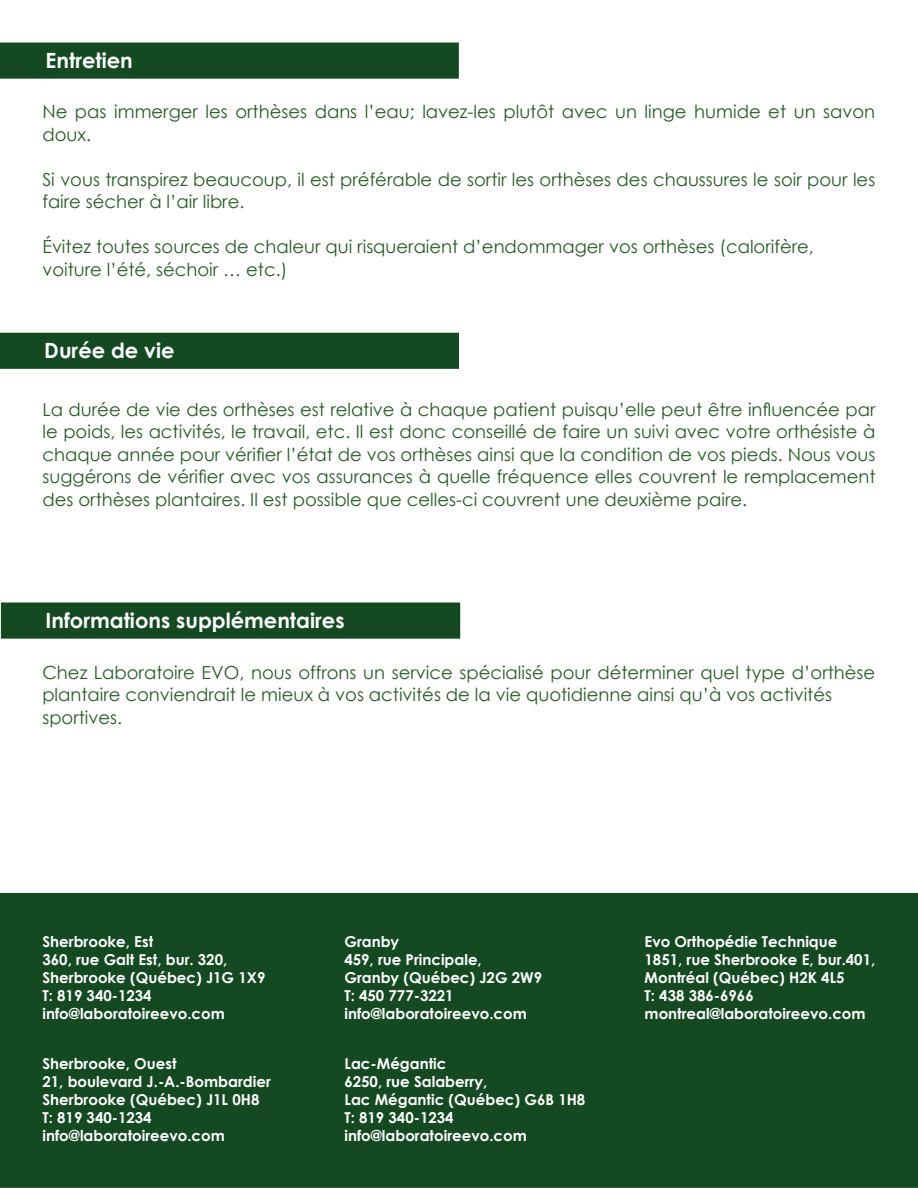
<style>
.page{position:relative;width:918px;height:1188px;background:#fff}
.page>*{position:absolute;margin:0;border:0;box-sizing:border-box;transform-origin:0 0}
.t1{font:700 21px "Century Gothic";color:#fff}
.t2{font:18px/22.5px "Century Gothic";color:#285b26}
.t3{font:700 15px "Century Gothic";color:#fff}
</style>
<div class="page">
<div style="left:0;top:333px;width:458px;height:35px;background:#144921"></div>
<div style="left:0;top:333px;width:459px;height:36px;border:2px solid #144921"></div>
<div style="left:0;top:893px;width:918px;height:295px;background:#144921"></div>
<div style="left:1px;top:43px;width:457px;height:35px;background:#144921"></div>
<div style="left:0;top:43px;width:459px;height:36px;border:2px solid #144921"></div>
<div style="left:2px;top:603px;width:457px;height:35px;background:#144921"></div>
<div style="left:1px;top:603px;width:459px;height:36px;border:2px solid #144921"></div>
<p class="t1" style="left:46px;top:47px;width:89px">Entretien</p>
<p class="t2" style="left:42px;top:100px;width:834px">Ne pas immerger les orthèses dans l’eau; lavez-les plutôt avec un linge humide et un savon doux.</p>
<p class="t2" style="left:42px;top:168px;width:834px">Si vous transpirez beaucoup, il est préférable de sortir les orthèses des chaussures le soir pour les faire sécher à l’air libre.</p>
<p class="t2" style="left:42px;top:235px;width:773px">Évitez toutes sources de chaleur qui risqueraient d’endommager vos orthèses (calorifère,</p>
<p class="t2" style="left:42px;top:258px;width:246px">voiture l’été, séchoir … etc.)</p>
<p class="t1" style="left:44px;top:337px;width:132px">Durée de vie</p>
<p class="t2" style="left:43px;top:398px;width:834px;text-align:justify">La durée de vie des orthèses est relative à chaque patient puisqu’elle peut être influencée par le poids, les activités, le travail, etc. Il est donc conseillé de faire un suivi avec votre orthésiste à chaque année pour vérifier l’état de vos orthèses ainsi que la condition de vos pieds. Nous vous suggérons de vérifier avec vos assurances à quelle fréquence elles couvrent le remplacement des orthèses plantaires. Il est possible que celles-ci couvrent une deuxième paire.</p>
<p class="t1" style="left:46px;top:607px;width:301px">Informations supplémentaires</p>
<p class="t2" style="left:42px;top:660px;width:834px">Chez Laboratoire EVO, nous offrons un service spécialisé pour déterminer quel type d’orthèse plantaire conviendrait le mieux à vos activités de la vie quotidienne ainsi qu’à vos activités</p>
<p class="t2" style="left:42px;top:705px;width:81px">sportives.</p>
<p class="t3" style="left:43px;top:932px;width:112px">Sherbrooke, Est</p>
<p class="t3" style="left:43px;top:950px;width:186px">360, rue Galt Est, bur. 320,</p>
<p class="t3" style="left:43px;top:968px;width:224px">Sherbrooke (Québec) J1G 1X9</p>
<p class="t3" style="left:43px;top:986px;width:111px">T: 819 340-1234</p>
<p class="t3" style="left:43px;top:1004px;width:184px">info@laboratoireevo.com</p>
<p class="t3" style="left:43px;top:1054px;width:136px">Sherbrooke, Ouest</p>
<p class="t3" style="left:43px;top:1072px;width:230px">21, boulevard J.-A.-Bombardier</p>
<p class="t3" style="left:43px;top:1090px;width:218px">Sherbrooke (Québec) J1L 0H8</p>
<p class="t3" style="left:43px;top:1108px;width:111px">T: 819 340-1234</p>
<p class="t3" style="left:43px;top:1126px;width:184px">info@laboratoireevo.com</p>
<p class="t3" style="left:344px;top:932px;width:56px">Granby</p>
<p class="t3" style="left:344px;top:950px;width:139px">459, rue Principale,</p>
<p class="t3" style="left:344px;top:968px;width:199px">Granby (Québec) J2G 2W9</p>
<p class="t3" style="left:344px;top:986px;width:111px">T: 450 777-3221</p>
<p class="t3" style="left:344px;top:1004px;width:184px">info@laboratoireevo.com</p>
<p class="t3" style="left:344px;top:1054px;width:104px">Lac-Mégantic</p>
<p class="t3" style="left:344px;top:1072px;width:144px">6250, rue Salaberry,</p>
<p class="t3" style="left:344px;top:1090px;width:242px">Lac Mégantic (Québec) G6B 1H8</p>
<p class="t3" style="left:344px;top:1108px;width:111px">T: 819 340-1234</p>
<p class="t3" style="left:344px;top:1126px;width:184px">info@laboratoireevo.com</p>
<p class="t3" style="left:645px;top:932px;width:194px">Evo Orthopédie Technique</p>
<p class="t3" style="left:645px;top:950px;width:232px">1851, rue Sherbrooke E, bur.401,</p>
<p class="t3" style="left:645px;top:968px;width:202px">Montréal (Québec) H2K 4L5</p>
<p class="t3" style="left:645px;top:986px;width:111px">T: 438 386-6966</p>
<p class="t3" style="left:645px;top:1004px;width:223px">montreal@laboratoireevo.com</p>
</div>
